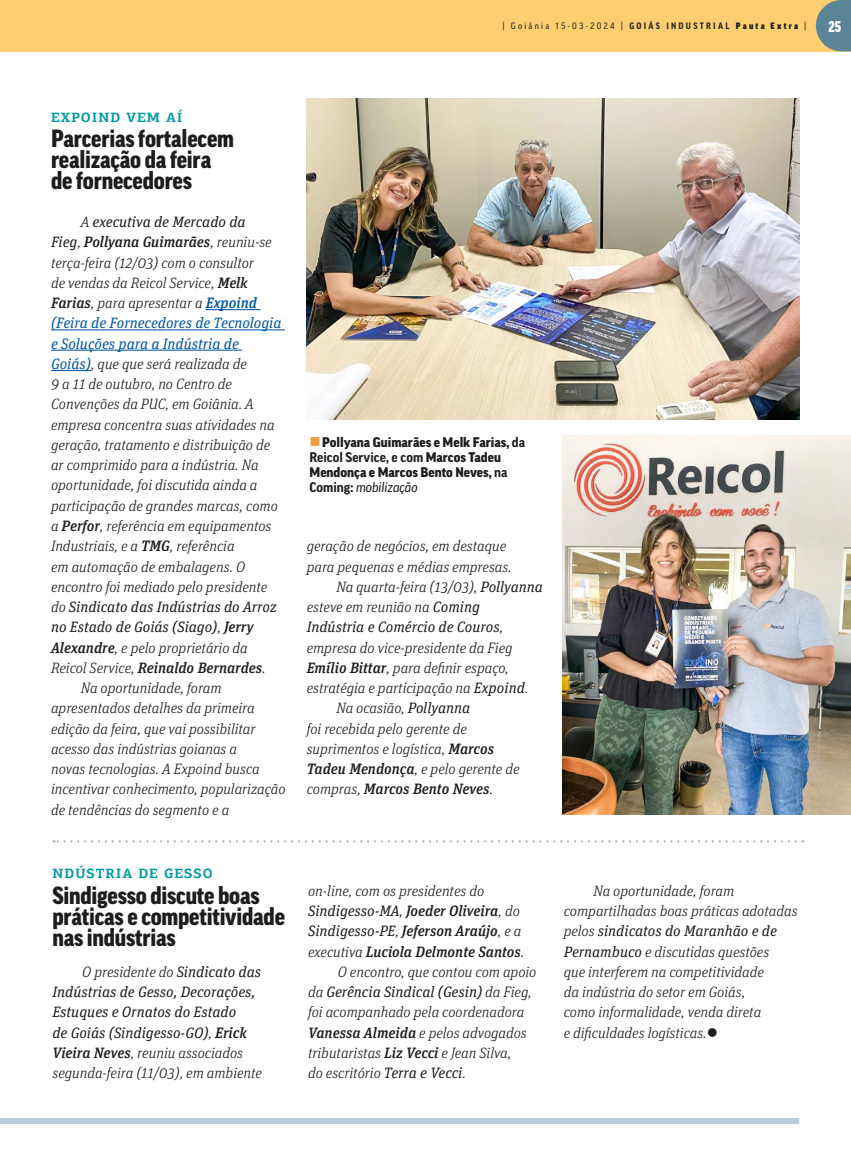
<style>
.page{position:relative;width:851px;height:1149px;background:#fff}
.page>*{position:absolute;margin:0;border:0;box-sizing:border-box;transform-origin:0 0}
.t1{font:900 24px/21px "Good Pro Narr";letter-spacing:-.01em;color:#1d1d1b}
.t2{font:italic 300 15px/20.2px "Unit Slab Pro";color:#1d1d1b}
.t3{font:italic 15px/20.2px "Unit Slab Pro";color:#1d1d1b}
.t4{font:italic 500 15px "Unit Slab Pro";color:#1d1d1b}
.t5{font:italic 15px "Unit Slab Pro";color:#0056a4}
.t6{font:900 condensed 15px "Good Pro";color:#fff}
.t7{font:900 13.5px/15px "Good Pro";color:#1d1d1b}
.t8{font:700 13.5px "PF Agora Slab Pro";letter-spacing:.075em;color:#009ba4}
.t9{font:italic 13.5px "Good Pro News";letter-spacing:-.01em;color:#1d1d1b}
.t10{font:9px "Good Pro Narr News";letter-spacing:.25em;color:#1d1d1b}
.s1{font-family:"Good Pro Narr";font-weight:700}
.s2{font-family:"Good Pro Narr Ultra"}
.s3{font-weight:300}
.s4{font-weight:400}
.s5{font-weight:500}
.s6{font-weight:500;color:#0056a4}
.s7{font-weight:400;color:#0056a4}
.s8{font-weight:700}
.s9{font-family:"Good Pro";font-weight:700;font-style:normal}
</style>
<div class="page">
<div style="left:0;top:0;width:850px;height:51px;background:#fecf71"></div>
<div style="left:0;top:1117px;width:799px;height:6px;background:#bacdd8"></div>
<svg style="left:815px;top:0;width:35px;height:51px"></svg>
<svg style="left:54px;top:840px;width:741px;height:2px"></svg>
<hr style="left:206px;top:309px;width:54px;height:1px;background:#0056a4">
<hr style="left:51px;top:329px;width:234px;height:1px;background:#0056a4">
<hr style="left:51px;top:349px;width:191px;height:1px;background:#0056a4">
<hr style="left:51px;top:370px;width:40px;height:1px;background:#0056a4">
<img style="left:306px;top:99px;width:493px;height:320px">
<img style="left:562px;top:435px;width:288px;height:379px">
<p class="t10" style="left:502px;top:21px;width:305px">| Goiânia 15-03-2024 | <span class="s1">GOIÁS INDUSTRIAL</span> <span class="s2">Pauta Extra</span> |</p>
<p class="t6" style="left:828px;top:18px;width:14px">25</p>
<p class="t8" style="left:51px;top:109px;width:133px">EXPOIND VEM AÍ</p>
<h1 class="t1" style="left:51px;top:128px;width:184px">Parcerias fortalecem realização da feira de fornecedores</h1>
<p class="t3" style="left:81px;top:211px;width:166px"><span class="s3">A</span> executiva de Mercado da</p>
<p class="t4" style="left:51px;top:231px;width:222px"><span class="s4">Fieg</span><span class="s3">,</span> Pollyana Guimarães<span class="s3">, reuniu‑se</span></p>
<p class="t2" style="left:51px;top:251px;width:204px">terça‑feira (12/03) com o consultor</p>
<p class="t2" style="left:51px;top:272px;width:198px">de vendas da Reicol Service, <span class="s5">Melk</span></p>
<p class="t2" style="left:51px;top:292px;width:207px"><span class="s5">Farias</span>, para apresentar a <span class="s6">Expoind</span></p>
<p class="t5" style="left:51px;top:313px;width:232px">(Feira de Fornecedores de Tecnologia</p>
<p class="t5" style="left:51px;top:333px;width:189px">e Soluções para a Indústria de</p>
<p class="t2" style="left:51px;top:353px;width:197px"><span class="s7">Goiás)</span>, que que será realizada de</p>
<p class="t2" style="left:51px;top:373px;width:182px">9 a 11 de outubro, no Centro de</p>
<p class="t2" style="left:51px;top:393px;width:204px">Convenções da PUC, em Goiânia. A</p>
<p class="t2" style="left:51px;top:413px;width:225px">empresa concentra suas atividades na</p>
<p class="t2" style="left:51px;top:434px;width:221px">geração, tratamento e distribuição de</p>
<p class="t2" style="left:51px;top:454px;width:209px">ar comprimido para a indústria. Na</p>
<p class="t2" style="left:51px;top:474px;width:208px">oportunidade, foi discutida ainda a</p>
<p class="t2" style="left:51px;top:494px;width:228px">participação de grandes marcas, como</p>
<p class="t2" style="left:51px;top:515px;width:222px">a <span class="s5">Perfor</span>, referência em equipamentos</p>
<p class="t2" style="left:51px;top:535px;width:185px">Industriais, e a <span class="s5">TMG</span>, referência</p>
<p class="t2" style="left:51px;top:555px;width:196px">em automação de embalagens. O</p>
<p class="t2" style="left:51px;top:575px;width:218px">encontro foi mediado pelo presidente</p>
<p class="t3" style="left:51px;top:596px;width:227px"><span class="s3">do</span> Sindicato das Indústrias do Arroz</p>
<p class="t3" style="left:51px;top:616px;width:204px">no Estado de Goiás (Siago)<span class="s3">,</span> <span class="s5">Jerry</span></p>
<p class="t2" style="left:51px;top:636px;width:198px"><span class="s5">Alexandre</span>, e pelo proprietário da</p>
<p class="t4" style="left:51px;top:657px;width:216px"><span class="s3">Reicol Service,</span> Reinaldo Bernardes<span class="s3">.</span></p>
<p class="t2" style="left:81px;top:677px;width:142px">Na oportunidade, foram</p>
<p class="t2" style="left:51px;top:697px;width:205px">apresentados detalhes da primeira</p>
<p class="t2" style="left:51px;top:717px;width:206px">edição da feira, que vai possibilitar</p>
<p class="t2" style="left:51px;top:737px;width:187px">acesso das indústrias goianas a</p>
<p class="t2" style="left:51px;top:758px;width:210px">novas tecnologias. A Expoind busca</p>
<p class="t2" style="left:51px;top:778px;width:236px">incentivar conhecimento, popularização</p>
<p class="t2" style="left:51px;top:798px;width:180px">de tendências do segmento e a</p>
<p class="t8" style="left:52px;top:864px;width:162px">NDÚSTRIA DE GESSO</p>
<h1 class="t1" style="left:52px;top:884px;width:234px">Sindigesso discute boas práticas e competitividade nas indústrias</h1>
<p class="t3" style="left:52px;top:960px;width:211px;text-indent:30px"><span class="s3">O presidente do</span> Sindicato das<br>Indústrias de Gesso, Decorações,<br>Estuques e Ornatos do Estado<br>de Goiás (Sindigesso-GO)<span class="s3">,</span> <span class="s5">Erick<br>Vieira Neves</span><span class="s3">, reuniu associados segunda‑feira (11/03), em ambiente</span></p>
<p class="t7" style="left:309px;top:434px;width:217px;text-indent:13px">Pollyana Guimarães e Melk Farias, <span class="s8">da<br>Reicol Service, e com</span> Marcos Tadeu<br>Mendonça e Marcos Bento Neves, <span class="s8">na</span></p>
<p class="t9" style="left:309px;top:479px;width:110px"><span class="s9">Coming:</span> mobilização</p>
<p class="t2" style="left:306px;top:535px;width:201px">geração de negócios, em destaque</p>
<p class="t2" style="left:306px;top:555px;width:207px">para pequenas e médias empresas.</p>
<p class="t2" style="left:336px;top:575px;width:208px">Na quarta‑feira (13/03), <span class="s4">Pollyanna</span></p>
<p class="t2" style="left:306px;top:596px;width:175px">esteve em reunião na <span class="s4">Coming</span></p>
<p class="t3" style="left:306px;top:616px;width:198px">Indústria e Comércio de Couros<span class="s3">,</span></p>
<p class="t2" style="left:306px;top:636px;width:207px">empresa do vice‑presidente da Fieg</p>
<p class="t2" style="left:306px;top:656px;width:204px"><span class="s5">Emílio Bittar</span>, para definir espaço,</p>
<p class="t2" style="left:306px;top:677px;width:223px">estratégia e participação na <span class="s4">Expoind</span>.</p>
<p class="t2" style="left:336px;top:697px;width:135px">Na ocasião, <span class="s4">Pollyanna</span></p>
<p class="t2" style="left:306px;top:717px;width:162px">foi recebida pelo gerente de</p>
<p class="t2" style="left:306px;top:737px;width:189px">suprimentos e logística, <span class="s5">Marcos</span></p>
<p class="t2" style="left:306px;top:758px;width:214px"><span class="s5">Tadeu Mendonça</span>, e pelo gerente de</p>
<p class="t4" style="left:306px;top:778px;width:188px"><span class="s3">compras,</span> Marcos Bento Neves<span class="s3">.</span></p>
<p class="t2" style="left:308px;top:879px;width:178px">on‑line, com os presidentes do</p>
<p class="t4" style="left:308px;top:900px;width:213px"><span class="s4">Sindigesso‑MA</span><span class="s3">,</span> Joeder Oliveira<span class="s3">, do</span></p>
<p class="t4" style="left:308px;top:920px;width:215px"><span class="s4">Sindigesso‑PE</span><span class="s3">,</span> Jeferson Araújo<span class="s3">, e a</span></p>
<p class="t4" style="left:308px;top:940px;width:218px"><span class="s3">executiva</span> Luciola Delmonte Santos<span class="s3">.</span></p>
<p class="t2" style="left:338px;top:960px;width:200px">O encontro, que contou com apoio</p>
<p class="t3" style="left:308px;top:981px;width:225px"><span class="s3">da</span> Gerência Sindical (Gesin) <span class="s3">da Fieg,</span></p>
<p class="t2" style="left:308px;top:1001px;width:218px">foi acompanhado pela coordenadora</p>
<p class="t2" style="left:308px;top:1021px;width:220px"><span class="s5">Vanessa Almeida</span> e pelos advogados</p>
<p class="t2" style="left:308px;top:1041px;width:205px">tributaristas <span class="s5">Liz Vecci</span> e Jean Silva,</p>
<p class="t2" style="left:308px;top:1061px;width:159px">do escritório <span class="s4">Terra e Vecci</span>.</p>
<p class="t2" style="left:563px;top:879px;width:235px;text-indent:30px">Na oportunidade, foram compartilhadas boas práticas adotadas pelos <span class="s4">sindicatos do Maranhão e de<br>Pernambuco</span> e discutidas questões<br>que interferem na competitividade<br>da indústria do setor em Goiás,<br>como informalidade, venda direta<br>e dificuldades logísticas.●</p>
</div>
